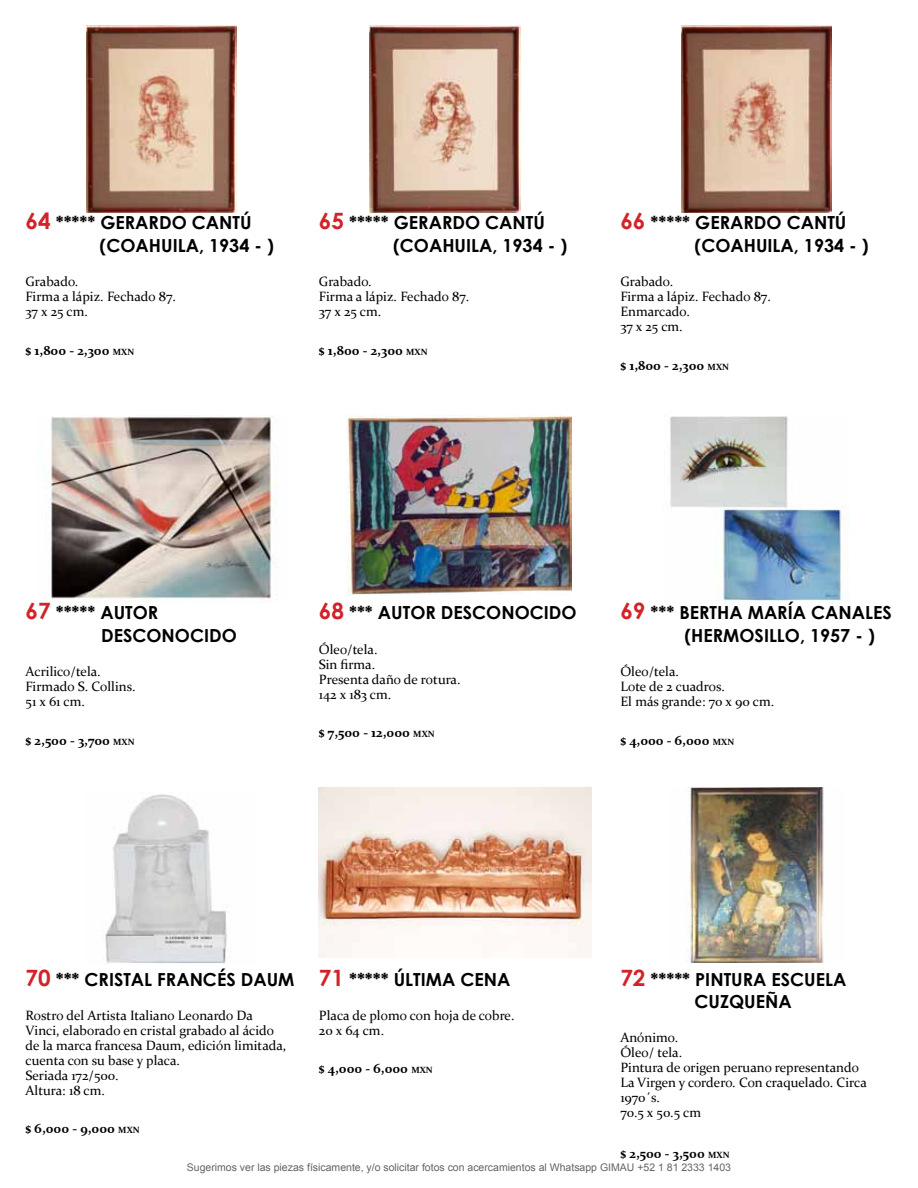
<style>
.page{position:relative;width:918px;height:1188px;background:#fff}
.page>*{position:absolute;margin:0;border:0;box-sizing:border-box;transform-origin:0 0}
.t1{font:700 18px/22.5px "Century Gothic";color:#000}
.t2{font:13.5px/15px "Constantia";color:#000}
.t3{font:700 13.5px "Constantia";color:#000}
.t4{font:10.5px "Arial";color:#636466}
.s1{font-size:22.5px;color:#d2232a}
.s2{font-size:9px}
</style>
<div class="page">
<img style="left:86px;top:26px;width:151px;height:187px">
<img style="left:370px;top:26px;width:150px;height:187px">
<img style="left:682px;top:26px;width:149px;height:187px">
<img style="left:48px;top:415px;width:230px;height:185px">
<img style="left:346px;top:415px;width:226px;height:179px">
<img style="left:664px;top:415px;width:185px;height:185px">
<img style="left:105px;top:794px;width:124px;height:170px">
<img style="left:319px;top:788px;width:272px;height:169px">
<img style="left:689px;top:788px;width:135px;height:175px">
<h1 class="t1" style="left:100px;top:211px;width:176px;text-indent:-74px"><span class="s1">64</span> ***** GERARDO CANTÚ (COAHUILA, 1934 - )</h1>
<p class="t2" style="left:26px;top:274px;width:152px">Grabado.<br>Firma a lápiz. Fechado 87.<br>37 x 25 cm.</p>
<p class="t3" style="left:26px;top:341px;width:110px">$ 1,800 - 2,300 <span class="s2">MXN</span></p>
<h1 class="t1" style="left:393px;top:211px;width:176px;text-indent:-74px"><span class="s1">65</span> ***** GERARDO CANTÚ (COAHUILA, 1934 - )</h1>
<p class="t2" style="left:319px;top:274px;width:152px">Grabado.<br>Firma a lápiz. Fechado 87.<br>37 x 25 cm.</p>
<p class="t3" style="left:319px;top:341px;width:110px">$ 1,800 - 2,300 <span class="s2">MXN</span></p>
<h1 class="t1" style="left:695px;top:211px;width:176px;text-indent:-74px"><span class="s1">66</span> ***** GERARDO CANTÚ (COAHUILA, 1934 - )</h1>
<p class="t2" style="left:620px;top:274px;width:152px">Grabado.<br>Firma a lápiz. Fechado 87.<br>Enmarcado.<br>37 x 25 cm.</p>
<p class="t3" style="left:620px;top:356px;width:110px">$ 1,800 - 2,300 <span class="s2">MXN</span></p>
<h1 class="t1" style="left:101px;top:601px;width:137px;text-indent:-76px"><span class="s1">67</span> ***** AUTOR<br>DESCONOCIDO</h1>
<p class="t2" style="left:26px;top:663px;width:111px">Acrilico/tela.<br>Firmado S. Collins.<br>51 x 61 cm.</p>
<p class="t3" style="left:26px;top:731px;width:111px">$ 2,500 - 3,700 <span class="s2">MXN</span></p>
<h1 class="t1" style="left:319px;top:601px;width:259px"><span class="s1">68</span> *** AUTOR DESCONOCIDO</h1>
<p class="t2" style="left:319px;top:641px;width:143px">Óleo/tela.<br>Sin firma.<br>Presenta daño de rotura.<br>142 x 183 cm.</p>
<p class="t3" style="left:319px;top:723px;width:117px">$ 7,500 - 12,000 <span class="s2">MXN</span></p>
<h1 class="t1" style="left:684px;top:601px;width:209px;text-indent:-64px"><span class="s1">69</span> *** BERTHA MARÍA CANALES (H ERMOSILLO, 1957 - )</h1>
<p class="t2" style="left:620px;top:663px;width:155px">Óleo/tela.<br>Lote de 2 cuadros.<br>El más grande: 70 x 90 cm.</p>
<p class="t3" style="left:620px;top:731px;width:115px">$ 4,000 - 6,000 <span class="s2">MXN</span></p>
<h1 class="t1" style="left:26px;top:967px;width:269px"><span class="s1">70</span> *** CRISTAL FRANCÉS DAUM</h1>
<p class="t2" style="left:26px;top:1007px;width:262px">Rostro del Artista Italiano Leonardo Da<br>Vinci, elaborado en cristal grabado al ácido de la marca francesa Daum, edición limitada, cuenta con su base y placa.<br>Seriada 172/500.<br>Altura: 18 cm.</p>
<p class="t3" style="left:26px;top:1120px;width:116px">$ 6,000 - 9,000 <span class="s2">MXN</span></p>
<h1 class="t1" style="left:319px;top:967px;width:193px"><span class="s1">71</span> ***** ÚLTIMA CENA</h1>
<p class="t2" style="left:319px;top:1007px;width:197px">Placa de plomo con hoja de cobre.<br>20 x 64 cm.</p>
<p class="t3" style="left:319px;top:1060px;width:115px">$ 4,000 - 6,000 <span class="s2">MXN</span></p>
<h1 class="t1" style="left:695px;top:967px;width:153px;text-indent:-74px"><span class="s1">72</span> ***** PINTURA ESCUELA<br>CUZQUEÑA</h1>
<p class="t2" style="left:620px;top:1030px;width:248px">Anónimo.<br>Óleo/ tela.<br>Pintura de origen peruano representando<br>La Virgen y cordero. Con craquelado. Circa<br>1970´s.<br>70.5 x 50.5 cm</p>
<p class="t3" style="left:620px;top:1144px;width:111px">$ 2,500 - 3,500 <span class="s2">MXN</span></p>
<p class="t4" style="left:187px;top:1160px;width:546px">Sugerimos ver las piezas físicamente, y/o solicitar fotos con acercamientos al Whatsapp GIMAU +52 1 81 2333 1403</p>
</div>
